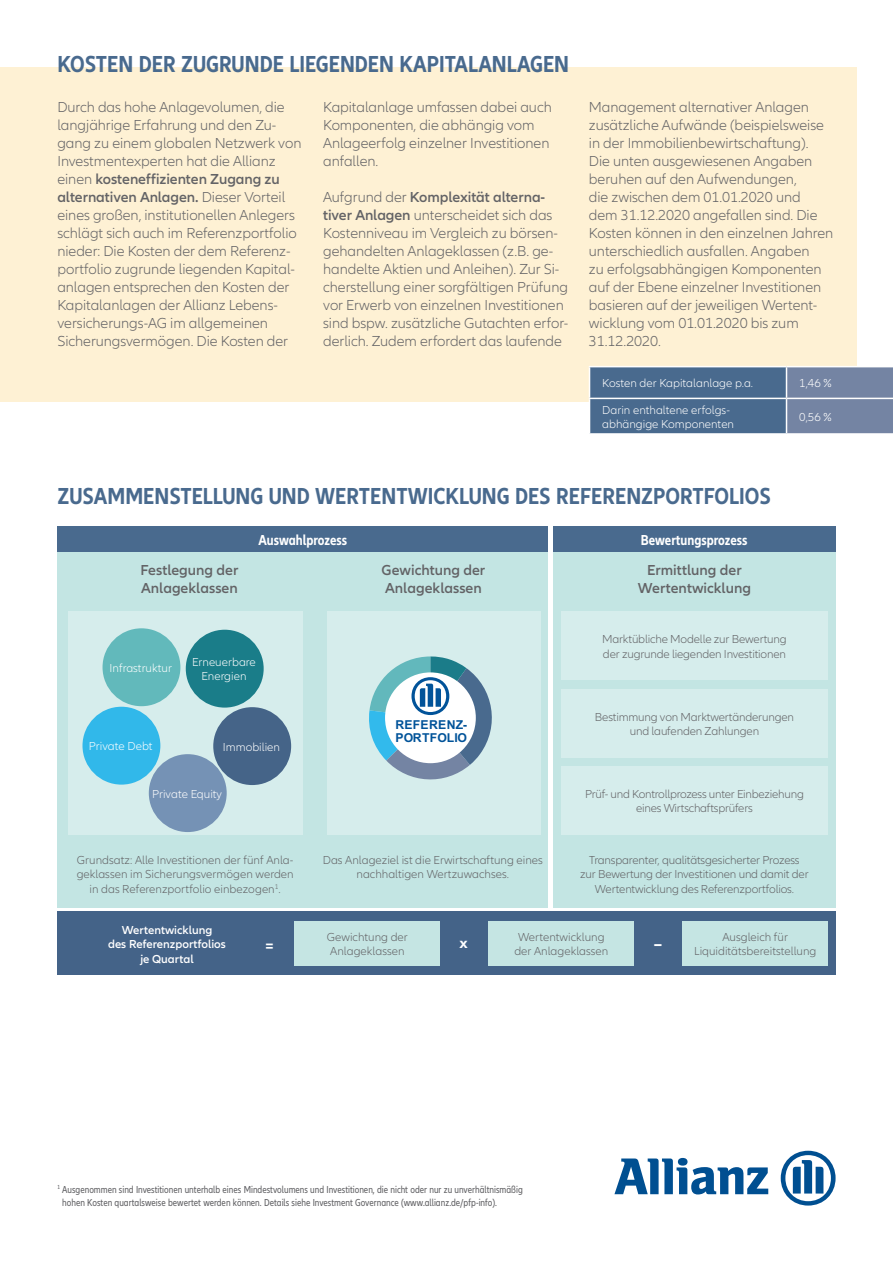
<style>
.page{position:relative;width:893px;height:1263px;background:#fff}
.page>*{position:absolute;margin:0;border:0;box-sizing:border-box;transform-origin:0 0}
.t1{font:700 condensed 24px "Allianz Neo";color:#496a8e}
.t2{font:300 15px/18px "Allianz Neo";letter-spacing:-.005em;color:#636366}
.t3{font:600 15px/18px "Allianz Neo";color:#636366}
.t4{font:700 condensed 15px "Allianz Neo";color:#fff}
.t5{font:700 15px "Allianz Neo";color:#fff}
.t6{font:700 15px "Allianz Neo";color:#fff;scale:1.92 1}
.t7{font:700 12.3px/13px "Arial";letter-spacing:.02em;color:#015399}
.t8{font:300 12px/14.4px "Allianz Neo";letter-spacing:-.015em;color:#636366;text-align:center}
.t9{font:300 12px/14.4px "Allianz Neo";color:#fff;text-align:center}
.t10{font:600 12px/14.4px "Allianz Neo";color:#fff;text-align:center}
.t11{font:condensed 10.5px/12.6px "Allianz Neo";color:#636366}
.s1{font-weight:600}
</style>
<div class="page">
<svg style="left:614px;top:1158px;width:154px;height:36px"></svg>
<svg style="left:781px;top:1151px;width:55px;height:54px"></svg>
<div style="left:57px;top:551px;width:491px;height:356px;background:#c3e5e3"></div>
<div style="left:57px;top:911px;width:779px;height:64px;background:#446388"></div>
<div style="left:553px;top:551px;width:283px;height:356px;background:#c3e5e3"></div>
<div style="left:57px;top:526px;width:491px;height:26px;background:#496a8e"></div>
<div style="left:553px;top:526px;width:283px;height:26px;background:#496a8e"></div>
<div style="left:68px;top:612px;width:234px;height:223px;background:#d6edec"></div>
<div style="left:489px;top:921px;width:145px;height:45px;background:#c5e5e3"></div>
<div style="left:295px;top:921px;width:145px;height:45px;background:#c5e5e3"></div>
<div style="left:683px;top:921px;width:145px;height:45px;background:#c5e5e3"></div>
<div style="left:328px;top:612px;width:213px;height:223px;background:#d6edec"></div>
<div style="left:103px;top:628px;width:77px;height:78px;background:#62b9bb;border-radius:50%"></div>
<div style="left:82px;top:707px;width:78px;height:78px;background:#31b8ea;border-radius:50%"></div>
<div style="left:149px;top:754px;width:78px;height:78px;background:#7592b5;border-radius:50%"></div>
<div style="left:213px;top:707px;width:78px;height:78px;background:#456488;border-radius:50%"></div>
<div style="left:186px;top:630px;width:78px;height:78px;background:#1a7d89;border-radius:50%"></div>
<div style="left:561px;top:612px;width:266px;height:68px;background:#d6edec"></div>
<div style="left:561px;top:689px;width:266px;height:68px;background:#d6edec"></div>
<div style="left:561px;top:766px;width:266px;height:68px;background:#d6edec"></div>
<svg style="left:369px;top:656px;width:123px;height:123px"></svg>
<div style="left:0;top:67px;width:856px;height:334px;background:#fef1d4"></div>
<svg style="left:590px;top:367px;width:303px;height:66px;background:#5a7597"></svg>
<hr style="left:589px;top:366px;width:197px;height:1px;background:#fff">
<hr style="left:589px;top:367px;width:1px;height:31px;background:#fff">
<hr style="left:786px;top:366px;width:107px;height:1px;background:#fff">
<hr style="left:786px;top:367px;width:1px;height:31px;background:#fff">
<hr style="left:589px;top:398px;width:197px;height:1px;background:#fff">
<hr style="left:589px;top:399px;width:1px;height:34px;background:#fff">
<hr style="left:786px;top:398px;width:107px;height:1px;background:#fff">
<hr style="left:786px;top:399px;width:1px;height:34px;background:#fff">
<p class="t1" style="left:57px;top:50px;width:513px">KOSTEN DER ZUGRUNDE LIEGENDEN KAPITALANLAGEN</p>
<p class="t2" style="left:57px;top:98px;width:246px">Durch das hohe Anlagevolumen, die langjährige Erfahrung und den Zu&shy;gang zu einem globalen Netzwerk von Investmentexperten hat die Allianz einen <span class="s1">kosteneffizienten Zugang zu alternativen Anlagen.</span> Dieser Vorteil eines großen, institutionellen Anlegers schlägt sich auch im Referenzportfolio nieder: Die Kosten der dem Referenz&shy;portfolio zugrunde liegenden Kapital&shy;anlagen entsprechen den Kosten der Kapitalanlagen der Allianz Lebens&shy;versicherungs-AG im allgemeinen Sicherungsvermögen. Die Kosten der</p>
<p class="t2" style="left:323px;top:98px;width:230px">Kapitalanlage umfassen dabei auch<br>Komponenten, die abhängig vom<br>Anlageerfolg einzelner Investitionen anfallen.</p>
<p class="t2" style="left:323px;top:188px;width:247px">Aufgrund der <span class="s1">Komplexität alterna&shy;tiver Anlagen</span> unterscheidet sich das Kostenniveau im Vergleich zu börsen&shy;gehandelten Anlageklassen (z.B. ge&shy;handelte Aktien und Anleihen). Zur Si&shy;cherstellung einer sorgfältigen Prüfung vor Erwerb von einzelnen Investitionen sind bspw. zusätzliche Gutachten erfor&shy;derlich. Zudem erfordert das laufende</p>
<p class="t2" style="left:589px;top:98px;width:237px">Management alternativer Anlagen zusätzliche Aufwände (beispielsweise in der Immobilienbewirtschaftung).</p>
<p class="t2" style="left:589px;top:152px;width:246px">Die unten ausgewiesenen Angaben beruhen auf den Aufwendungen,<br>die zwischen dem 01.01.2020 und<br>dem 31.12.2020 angefallen sind. Die Kosten können in den einzelnen Jahren unterschiedlich ausfallen. Angaben<br>zu erfolgsabhängigen Komponenten auf der Ebene einzelner Investitionen basieren auf der jeweiligen Wertent&shy;wicklung vom 01.01.2020 bis zum 31.12.2020.</p>
<p class="t9" style="left:602px;top:376px;width:152px">Kosten der Kapitalanlage p.a.</p>
<p class="t9" style="left:799px;top:376px;width:34px">1,46 %</p>
<p class="t9" style="left:602px;top:403px;width:133px;text-align:left">Darin enthaltene erfolgs&shy;abhängige Komponenten</p>
<p class="t9" style="left:799px;top:410px;width:34px">0,56 %</p>
<p class="t1" style="left:57px;top:482px;width:715px">ZUSAMMENSTELLUNG UND WERTENTWICKLUNG DES REFERENZPORTFOLIOS</p>
<p class="t3" style="left:140px;top:561px;width:100px">Festlegung der<br>Anlageklassen</p>
<p class="t4" style="left:258px;top:531px;width:90px">Auswahlprozess</p>
<p class="t4" style="left:641px;top:531px;width:108px">Bewertungsprozess</p>
<p class="t3" style="left:382px;top:561px;width:105px">Gewichtung der<br>Anlageklassen</p>
<p class="t3" style="left:638px;top:561px;width:115px;text-align:center">Ermittlung der<br>Wertentwicklung</p>
<p class="t9" style="left:110px;top:661px;width:64px">Infrastruktur</p>
<p class="t9" style="left:192px;top:655px;width:65px">Erneuerbare<br>Energien</p>
<p class="t9" style="left:89px;top:739px;width:65px">Private Debt</p>
<p class="t9" style="left:223px;top:740px;width:59px">Immobilien</p>
<p class="t9" style="left:152px;top:787px;width:71px">Private Equity</p>
<p class="t8" style="left:77px;top:853px;width:219px">Grundsatz: Alle Investitionen der fünf Anla&shy;geklassen im Sicherungsvermögen werden in das Referenzportfolio einbezogen<sup>1</sup>.</p>
<p class="t7" style="left:395px;top:718px;width:73px">REFERENZ-<br>PORTFOLIO</p>
<p class="t8" style="left:323px;top:853px;width:222px">Das Anlageziel ist die Erwirtschaftung eines nachhaltigen Wertzuwachses.</p>
<p class="t8" style="left:602px;top:633px;width:186px;text-align:left">Marktübliche Modelle zur Bewertung der zugrunde liegenden Investitionen</p>
<p class="t8" style="left:595px;top:710px;width:201px">Bestimmung von Marktwertänderungen und laufenden Zahlungen</p>
<p class="t8" style="left:585px;top:787px;width:220px">Prüf- und Kontrollprozess unter Einbeziehung eines Wirtschaftsprüfers</p>
<p class="t8" style="left:580px;top:853px;width:230px">Transparenter, qualitätsgesicherter Prozess zur Bewertung der Investitionen und damit der<br>Wertentwicklung des Referenzportfolios.</p>
<p class="t10" style="left:108px;top:923px;width:119px">Wertentwicklung<br>des Referenzportfolios je Quartal</p>
<p class="t8" style="left:514px;top:930px;width:96px">Wertentwicklung der Anlageklassen</p>
<p class="t8" style="left:327px;top:930px;width:82px;text-align:left">Gewichtung der<br>Anlageklassen</p>
<p class="t5" style="left:459px;top:934px;width:10px">x</p>
<p class="t5" style="left:265px;top:936px;width:10px">=</p>
<p class="t6" style="left:654px;top:935px;width:6px">-</p>
<p class="t8" style="left:694px;top:930px;width:124px">Ausgleich für<br>Liquiditätsbereitstellung</p>
<p class="t11" style="left:62px;top:1183px;width:462px;text-indent:-5px"><sup>1</sup> Ausgenommen sind Investitionen unterhalb eines Mindestvolumens und Investitionen, die nicht oder nur zu unverhältnismäßig hohen Kosten quartalsweise bewertet werden können. Details siehe Investment Governance (www.allianz.de/pfp-info).</p>
</div>
